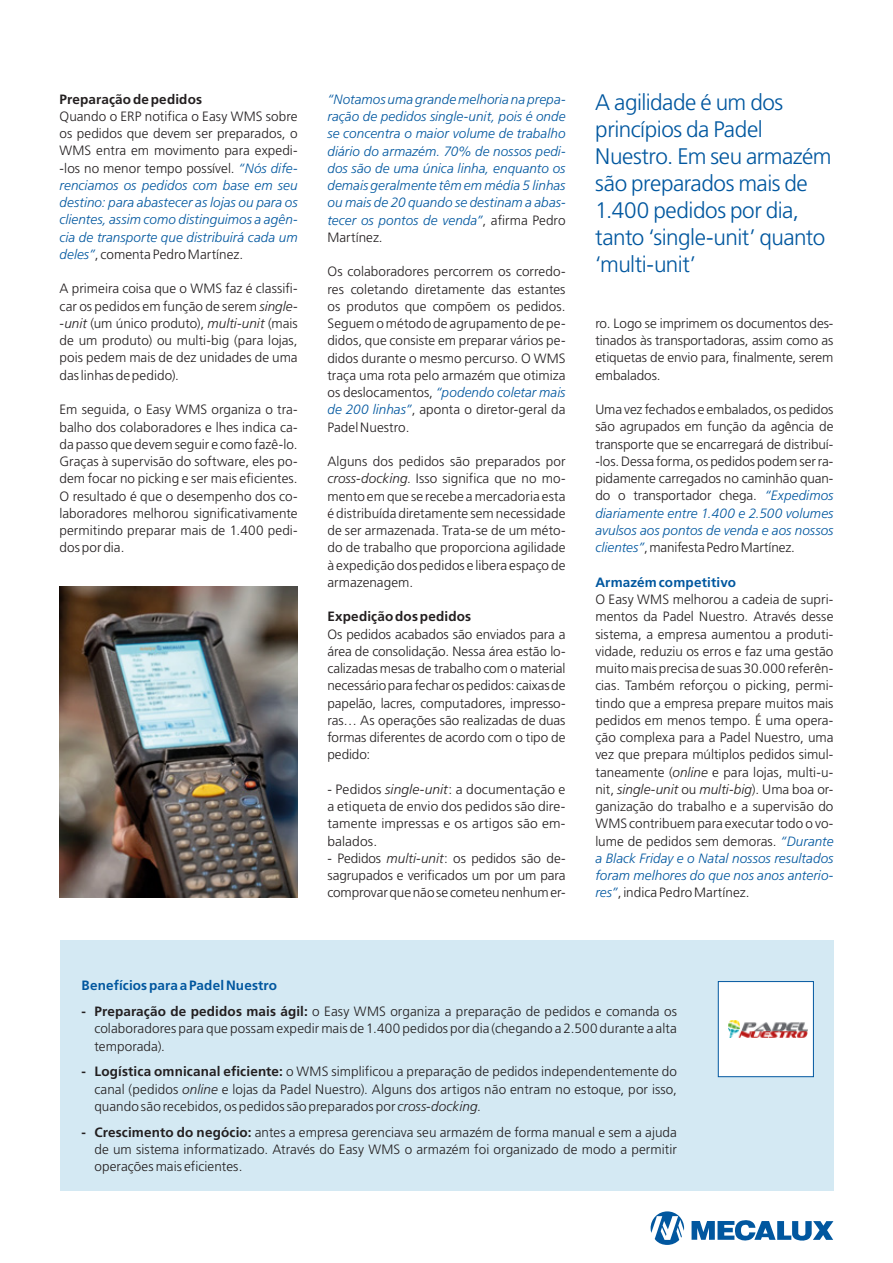
<style>
.page{position:relative;width:893px;height:1263px;background:#fff}
.page>*{position:absolute;margin:0;border:0;box-sizing:border-box;transform-origin:0 0}
.t1{font:300 22.5px/27px "Frutiger LT Std";letter-spacing:-.02em;color:#01579f}
.t2{font:300 13.5px/17.2px "Frutiger LT Std";color:#231f20;text-align:justify}
.t3{font:italic 300 13.5px/17.2px "Frutiger LT Std";letter-spacing:.005em;color:#01579f;text-align:justify}
.t4{font:700 13.5px "Frutiger LT Std";letter-spacing:.01em;color:#01579f}
.t5{font:700 13.5px "Frutiger LT Std";letter-spacing:.01em;color:#231f20}
.s1{font-style:normal;color:#231f20}
.s2{font-style:italic}
.s3{font-style:italic;color:#01579f}
.s4{font-weight:700}
</style>
<div class="page">
<img style="left:60px;top:587px;width:238px;height:310px">
<div style="left:60px;top:940px;width:773px;height:250px;background:#d4e9f3"></div>
<div style="left:718px;top:981px;width:95px;height:96px;background:#fff"></div>
<img style="left:728px;top:1021px;width:79px;height:16px">
<div style="left:718px;top:981px;width:96px;height:96px;border:1px solid #01579f"></div>
<svg style="left:651px;top:1211px;width:33px;height:34px"></svg>
<svg style="left:692px;top:1220px;width:141px;height:21px"></svg>
<p class="t5" style="left:60px;top:91px;width:144px">Preparação de pedidos</p>
<p class="t3" style="left:60px;top:108px;width:240px"><span class="s1">Quando o ERP notifica o Easy WMS sobre os pedidos que devem ser preparados, o WMS entra em movimento para expedi--los no menor tempo possível.</span> “Nós dife&shy;renciamos os pedidos com base em seu destino: para abastecer as lojas ou para os clientes, assim como distinguimos a agên&shy;cia de transporte que distribuirá cada um deles”<span class="s1">, comenta Pedro Martínez.</span></p>
<p class="t2" style="left:60px;top:280px;width:240px">A primeira coisa que o WMS faz é classifi&shy;car os pedidos em função de serem <span class="s2">single--unit</span> (um único produto), <span class="s2">multi-unit</span> (mais de um produto) ou multi-big (para lojas, pois pedem mais de dez unidades de uma das linhas de pedido).</p>
<p class="t2" style="left:60px;top:401px;width:240px">Em seguida, o Easy WMS organiza o tra&shy;balho dos colaboradores e lhes indica ca&shy;da passo que devem seguir e como fazê-lo.<br>Graças à supervisão do software, eles po&shy;dem focar no picking e ser mais eficientes.<br>O resultado é que o desempenho dos co&shy;laboradores melhorou significativamente permitindo preparar mais de 1.400 pedi&shy;dos por dia.</p>
<p class="t3" style="left:327px;top:91px;width:240px">“Notamos uma grande melhoria na prepa&shy;ração de pedidos single-unit, pois é onde se concentra o maior volume de trabalho diário do armazém. 70% de nossos pedi&shy;dos são de uma única linha, enquanto os demais geralmente têm em média 5 linhas ou mais de 20 quando se destinam a abas&shy;tecer os pontos de venda”<span class="s1">, afirma Pedro Martínez.</span></p>
<p class="t2" style="left:327px;top:263px;width:240px">Os colaboradores percorrem os corredo&shy;res coletando diretamente das estantes os produtos que compõem os pedidos.<br>Seguem o método de agrupamento de pe&shy;didos, que consiste em preparar vários pe&shy;didos durante o mesmo percurso. O WMS traça uma rota pelo armazém que otimiza os deslocamentos, <span class="s3">“podendo coletar mais de 200 linhas”</span>, aponta o diretor-geral da Padel Nuestro.</p>
<p class="t2" style="left:327px;top:453px;width:240px">Alguns dos pedidos são preparados por <span class="s2">cross-docking</span>. Isso significa que no mo&shy;mento em que se recebe a mercadoria esta é distribuída diretamente sem necessidade de ser armazenada. Trata-se de um méto&shy;do de trabalho que proporciona agilidade à expedição dos pedidos e libera espaço de armazenagem.</p>
<p class="t5" style="left:327px;top:609px;width:145px">Expedição dos pedidos</p>
<p class="t2" style="left:327px;top:625px;width:240px">Os pedidos acabados são enviados para a área de consolidação. Nessa área estão lo&shy;calizadas mesas de trabalho com o material necessário para fechar os pedidos: caixas de papelão, lacres, computadores, impresso&shy;ras… As operações são realizadas de duas formas diferentes de acordo com o tipo de pedido:</p>
<p class="t2" style="left:327px;top:781px;width:240px">- Pedidos <span class="s2">single-unit</span>: a documentação e a etiqueta de envio dos pedidos são dire&shy;tamente impressas e os artigos são em&shy;balados.</p>
<p class="t2" style="left:327px;top:850px;width:240px">- Pedidos <span class="s2">multi-unit</span>: os pedidos são de&shy;sagrupados e verificados um por um para comprovar que não se cometeu nenhum er-</p>
<h1 class="t1" style="left:595px;top:89px;width:238px">A agilidade é um dos princípios da Padel<br>Nuestro. Em seu armazém são preparados mais de<br>1.400 pedidos por dia, tanto ‘single-unit’ quanto ‘multi-unit’</h1>
<p class="t2" style="left:595px;top:315px;width:240px">ro. Logo se imprimem os documentos des&shy;tinados às transportadoras, assim como as etiquetas de envio para, finalmente, serem embalados.</p>
<p class="t2" style="left:595px;top:401px;width:240px">Uma vez fechados e embalados, os pedidos são agrupados em função da agência de transporte que se encarregará de distribuí--los. Dessa forma, os pedidos podem ser ra&shy;pidamente carregados no caminhão quan&shy;do o transportador chega. <span class="s3">“Expedimos diariamente entre 1.400 e 2.500 volumes avulsos aos pontos de venda e aos nossos clientes”</span>, manifesta Pedro Martínez.</p>
<p class="t4" style="left:595px;top:574px;width:142px">Armazém competitivo</p>
<p class="t2" style="left:595px;top:591px;width:240px">O Easy WMS melhorou a cadeia de supri&shy;mentos da Padel Nuestro. Através desse sistema, a empresa aumentou a produti&shy;vidade, reduziu os erros e faz uma gestão muito mais precisa de suas 30.000 referên&shy;cias. Também reforçou o picking, permi&shy;tindo que a empresa prepare muitos mais pedidos em menos tempo. É uma opera&shy;ção complexa para a Padel Nuestro, uma vez que prepara múltiplos pedidos simul&shy;taneamente (<span class="s2">online</span> e para lojas, multi-u&shy;nit, <span class="s2">single-unit</span> ou <span class="s2">multi-big</span>). Uma boa or&shy;ganização do trabalho e a supervisão do WMS contribuem para executar todo o vo&shy;lume de pedidos sem demoras. <span class="s3">“Durante a Black Friday e o Natal nossos resultados foram melhores do que nos anos anterio&shy;res”</span>, indica Pedro Martínez.</p>
<p class="t4" style="left:82px;top:977px;width:197px">Benefícios para a Padel Nuestro</p>
<p class="t2" style="left:94px;top:1003px;width:584px;text-indent:-13px"><span class="s4">- Preparação de pedidos mais ágil:</span> o Easy WMS organiza a preparação de pedidos e comanda os colaboradores para que possam expedir mais de 1.400 pedidos por dia (chegando a 2.500 durante a alta temporada).</p>
<p class="t2" style="left:94px;top:1063px;width:584px;text-indent:-13px"><span class="s4">- Logística omnicanal eficiente:</span> o WMS simplificou a preparação de pedidos independentemente do canal (pedidos <span class="s2">online</span> e lojas da Padel Nuestro). Alguns dos artigos não entram no estoque, por isso, quando são recebidos, os pedidos são preparados por <span class="s2">cross-docking</span>.</p>
<p class="t2" style="left:94px;top:1123px;width:584px;text-indent:-13px"><span class="s4">- Crescimento do negócio:</span> antes a empresa gerenciava seu armazém de forma manual e sem a ajuda de um sistema informatizado. Através do Easy WMS o armazém foi organizado de modo a permitir operações mais eficientes.</p>
</div>
